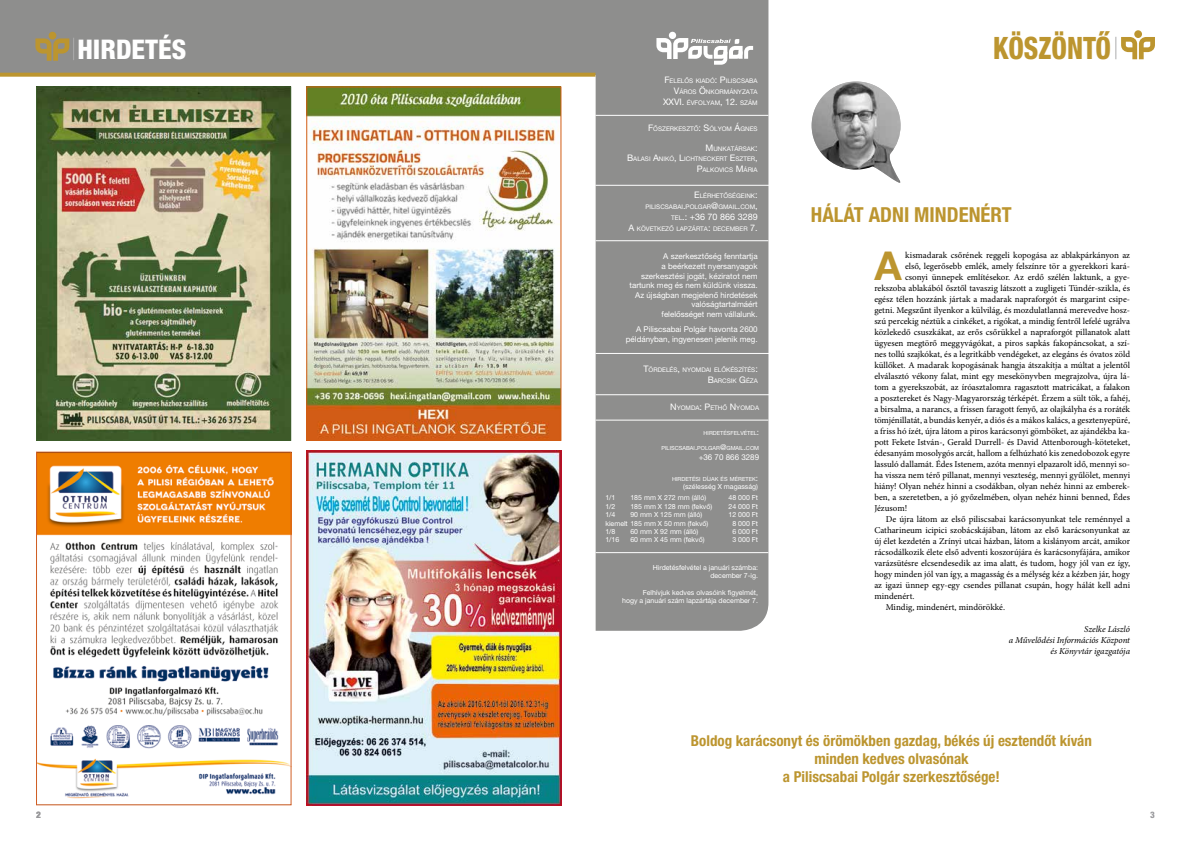
<style>
.page{position:relative;width:1191px;height:842px;background:#fff}
.page>*{position:absolute;margin:0;border:0;box-sizing:border-box;transform-origin:0 0}
.t1{font:700 39.8px "Helvetica Neue LT Pro";color:#bc952f}
.t2{font:800 condensed 30.9px "Helvetica Neue LT Pro";color:#bc952f;scale:.88 1}
.t3{font:800 condensed 27.1px "Helvetica Neue LT Pro";color:#fff}
.t4{font:700 condensed 20.7px "Helvetica Neue LT Pro";color:#bc952f}
.t5{font:700 condensed 15px/18px "Helvetica Neue LT Pro";color:#bc952f;text-align:center}
.t6{font:9px "Minion Pro";color:#000}
.t7{font:italic 9px/11px "Minion Pro";letter-spacing:-.005em;color:#000;text-align:right}
.t8{font:9px "Helvetica Neue LT Pro";color:#fff}
.t9{font:800 condensed 9px "Helvetica Neue LT Pro";color:#98989b}
.t10{font:8px/9.6px "Helvetica Neue LT Pro";color:#fff;text-align:right}
.t11{font:8px "Helvetica Neue LT Pro";color:#fff}
.t12{font:7px/8.4px "Helvetica Neue LT Pro";color:#fff;text-align:right}
.t13{font:6.3px/10.8px "Helvetica Neue LT Pro";color:#fff;text-align:right}
.t14{font:5.6px "Helvetica Neue LT Pro";color:#fff}
.s1{font-size:9px}
.s2{font-size:6.3px}
.s3{font-size:8px}
</style>
<div class="page">
<div style="left:0;top:0;width:595px;height:75px;background:#8e8e8d"></div>
<div style="left:595px;top:0;width:173px;height:631px;background:#8e8e8d"></div>
<div style="left:669px;top:32px;width:7px;height:7px;background:#fff;border-radius:50%"></div>
<svg style="left:656px;top:38px;width:97px;height:27px"></svg>
<hr style="left:595px;top:115px;width:173px;height:1px;background:#fff">
<hr style="left:595px;top:185px;width:174px;height:1px;background:#fff">
<hr style="left:595px;top:394px;width:179px;height:1px;background:#fff">
<hr style="left:595px;top:353px;width:174px;height:1px;background:#fff">
<hr style="left:595px;top:240px;width:173px;height:1px;background:#fff">
<hr style="left:595px;top:420px;width:173px;height:1px;background:#fff">
<hr style="left:595px;top:552px;width:173px;height:1px;background:#fff">
<img style="left:38px;top:454px;width:251px;height:345px">
<div style="left:36px;top:452px;width:255px;height:353px;border:1px solid #d15f25"></div>
<img style="left:306px;top:451px;width:255px;height:354px">
<img style="left:308px;top:88px;width:251px;height:351px">
<div style="left:306px;top:86px;width:255px;height:355px;border:1px solid #d25c14"></div>
<img style="left:38px;top:88px;width:251px;height:351px">
<div style="left:36px;top:86px;width:255px;height:355px;border:1px solid #3c5d2b"></div>
<svg style="left:811px;top:30px;width:344px;height:153px"></svg>
<svg style="left:0;top:73px;width:595px;height:4px;background:#c19d3f"></svg>
<div style="left:49px;top:32px;width:7px;height:7px;background:#bc952f;border-radius:50%"></div>
<svg style="left:35px;top:38px;width:39px;height:23px"></svg>
<p class="t9" style="left:36px;top:810px;width:6px">2</p>
<h3 class="t3" style="left:77px;top:33px;width:110px">HIRDETÉS</h3>
<h2 class="t2" style="left:993px;top:29px;width:135px">KÖSZÖNTŐ</h2>
<p class="t13" style="left:663px;top:75px;width:96px"><span class="s1">F</span>ELELŐS KIADÓ<span class="s1">: P</span>ILISCSABA<br><span class="s1">V</span>ÁROS <span class="s1">Ö</span>NKORMÁNYZATA<br><span class="s1">XXVI .</span> ÉVFOLYAM<span class="s1">, 12.</span> SZÁM</p>
<p class="t13" style="left:648px;top:123px;width:111px"><span class="s1">F</span>ŐSZERKESZTŐ<span class="s1">: S</span>ÓLYOM <span class="s1">Á</span>GNES</p>
<p class="t13" style="left:627px;top:143px;width:132px"><span class="s1">M</span> UNKATÁRSAK<span class="s1">:<br>B</span>ALASI <span class="s1">A</span>NIKÓ<span class="s1">, L</span>ICHTNECKERT <span class="s1">E</span>SZTER<span class="s1">,<br>P</span>ALKOVICS <span class="s1">M</span> ÁRIA</p>
<p class="t13" style="left:645px;top:191px;width:114px"><span class="s1">E</span>LÉRHETŐSÉGEINK<span class="s1">:<br></span>PILISCSABAI<span class="s1">.</span>POLGAR<span class="s1">@</span>GMAIL<span class="s1">.</span>COM<span class="s1">,</span></p>
<p class="t8" style="left:671px;top:211px;width:88px"><span class="s2">TEL</span>.: +36 70 866 3289</p>
<p class="t13" style="left:628px;top:223px;width:131px"><span class="s1">A</span> KÖVETKEZŐ LAPZÁRTA<span class="s1">:</span> DECEMBER <span class="s1">7.</span></p>
<p class="t10" style="left:629px;top:252px;width:130px">A szerkesztőség fenntartja<br>a beérkezett nyersanyagok szerkesztési jogát, kéziratot nem tartunk meg és nem küldünk vissza.<br>Az újságban megjelenő hirdetések valóságtartalmáért<br>felelősséget nem vállalunk.</p>
<p class="t10" style="left:626px;top:324px;width:133px">A Piliscsabai Polgár havonta 2600 példányban, ingyenesen jelenik meg.</p>
<p class="t13" style="left:643px;top:364px;width:116px"><span class="s1">T</span>ÖRDELÉS<span class="s1">,</span> NYOMDAI ELŐKÉSZÍTÉS<span class="s1">:<br>B</span>ARCSIK <span class="s1">G</span>ÉZA</p>
<p class="t13" style="left:670px;top:402px;width:90px"><span class="s1">N</span>YOMDA<span class="s1">: P</span>ETHŐ <span class="s1">N</span>YOMDA</p>
<p class="t14" style="left:703px;top:430px;width:57px">HIRDETÉSFELVÉTEL<span class="s3">:</span></p>
<p class="t14" style="left:661px;top:445px;width:99px">PILISCSABAI<span class="s3">.</span>POLGAR<span class="s3">@</span>GMAIL<span class="s3">.</span>COM</p>
<p class="t11" style="left:698px;top:452px;width:62px">+36 70 866 3289</p>
<p class="t14" style="left:672px;top:476px;width:87px">HIRDETÉSI DÍJAK ÉS MÉRETEK<span class="s3">:</span></p>
<p class="t12" style="left:683px;top:482px;width:76px">(szélesség X magasság)</p>
<p class="t12" style="left:605px;top:494px;width:12px">1/1</p>
<p class="t12" style="left:630px;top:494px;width:77px">185 mm X 272 mm (álló)</p>
<p class="t12" style="left:728px;top:494px;width:31px">48 000 Ft</p>
<p class="t12" style="left:605px;top:502px;width:12px">1/2</p>
<p class="t12" style="left:630px;top:502px;width:83px">185 mm X 128 mm (fekvő)</p>
<p class="t12" style="left:728px;top:502px;width:31px">24 000 Ft</p>
<p class="t12" style="left:605px;top:510px;width:12px">1/4</p>
<p class="t12" style="left:630px;top:510px;width:73px">90 mm X 125 mm (álló)</p>
<p class="t12" style="left:728px;top:510px;width:31px">12 000 Ft</p>
<p class="t12" style="left:605px;top:519px;width:104px">kiemelt 185 mm X 50 mm (fekvő)</p>
<p class="t12" style="left:732px;top:519px;width:27px">8 000 Ft</p>
<p class="t12" style="left:605px;top:527px;width:12px">1/8</p>
<p class="t12" style="left:630px;top:527px;width:69px">60 mm X 92 mm (álló)</p>
<p class="t12" style="left:732px;top:527px;width:27px">6 000 Ft</p>
<p class="t12" style="left:605px;top:536px;width:16px">1/16</p>
<p class="t12" style="left:630px;top:536px;width:76px">60 mm X 45 mm (fekvő)</p>
<p class="t12" style="left:732px;top:536px;width:27px">3 000 Ft</p>
<p class="t12" style="left:653px;top:563px;width:107px">Hirdetésfelvétel a januári számba: december 7-ig.</p>
<p class="t12" style="left:622px;top:588px;width:137px">Felhívjuk kedves olvasóink figyelmét,<br>hogy a januári szám lapzártája december 7.</p>
<h3 class="t4" style="left:811px;top:202px;width:202px">HÁLÁT ADNI MINDENÉRT</h3>
<h1 class="t1" style="left:874px;top:241px;width:29px">A</h1>
<p class="t6" style="left:905px;top:249px;width:226px">kismadarak csőrének reggeli kopogása az ablakpárkányon az</p>
<p class="t6" style="left:905px;top:260px;width:226px">első, legerősebb emlék, amely felszínre tör a gyerekkori kará-</p>
<p class="t6" style="left:905px;top:271px;width:226px">csonyi ünnepek említésekor. Az erdő szélén laktunk, a gye-</p>
<p class="t6" style="left:874px;top:282px;width:257px">rekszoba ablakából ősztől tavaszig látszott a zugligeti Tündér-szikla, és</p>
<p class="t6" style="left:874px;top:293px;width:257px">egész télen hozzánk jártak a madarak napraforgót és margarint csipe-</p>
<p class="t6" style="left:874px;top:304px;width:257px">getni. Megszűnt ilyenkor a külvilág, és mozdulatlanná merevedve hos -</p>
<p class="t6" style="left:874px;top:315px;width:257px">szú percekig néztük a cinkéket, a rigókat, a mindig fentről lefelé ugrálva</p>
<p class="t6" style="left:874px;top:326px;width:257px">közlekedő csuszkákat, az erős csőrükkel a napraforgót pillanatok alatt</p>
<p class="t6" style="left:874px;top:337px;width:257px">ügyesen megtörő meggyvágókat, a piros sapkás fakopáncsokat, a szí-</p>
<p class="t6" style="left:874px;top:348px;width:257px">nes tollú szajkókat, és a legritkább vendégeket, az elegáns és óvatos zöld</p>
<p class="t6" style="left:874px;top:359px;width:257px">küllőket. A madarak kopogásának hangja átszakítja a múltat a jelentől</p>
<p class="t6" style="left:874px;top:370px;width:257px">elválasztó vékony falat, mint egy mesekönyvben megrajzolva, újra lá-</p>
<p class="t6" style="left:874px;top:381px;width:257px">tom a gyerekszobát, az íróasztalomra ragasztott matricákat, a falakon</p>
<p class="t6" style="left:874px;top:392px;width:257px">a posztereket és Nagy-Magyarország térképét. Érzem a sült tök, a fahéj,</p>
<p class="t6" style="left:874px;top:403px;width:257px">a birsalma, a narancs, a frissen faragott fenyő, az olajkályha és a roráték</p>
<p class="t6" style="left:874px;top:414px;width:257px">tömjénillatát, a bundás kenyér, a diós és a mákos kalács, a gesztenyepüré,</p>
<p class="t6" style="left:874px;top:425px;width:257px">a friss hó ízét, újra látom a piros karácsonyi gömböket, az ajándékba ka-</p>
<p class="t6" style="left:874px;top:436px;width:257px">pott Fekete István-, Gerald Durrell- és David Attenborough-köteteket,</p>
<p class="t6" style="left:874px;top:447px;width:257px">édesanyám mosolygós arcát, hallom a felhúzható kis zenedobozok egyre</p>
<p class="t6" style="left:874px;top:458px;width:257px">lassuló dallamát. Édes Istenem, azóta mennyi elpazarolt idő, mennyi so-</p>
<p class="t6" style="left:874px;top:469px;width:257px">ha vissza nem térő pillanat, mennyi veszteség, mennyi gyűlölet, mennyi</p>
<p class="t6" style="left:874px;top:480px;width:257px">hiány! Olyan nehéz hinni a csodákban, olyan nehéz hinni az emberek-</p>
<p class="t6" style="left:874px;top:491px;width:257px">ben, a szeretetben, a jó győzelmében, olyan nehéz hinni benned, Édes</p>
<p class="t6" style="left:874px;top:502px;width:34px">Jézusom!</p>
<p class="t6" style="left:885px;top:513px;width:246px">De újra látom az első piliscsabai karácsonyunkat tele reménnyel a</p>
<p class="t6" style="left:874px;top:524px;width:257px">Catharineum icipici szobácskájában, látom az első karácsonyunkat az</p>
<p class="t6" style="left:874px;top:535px;width:257px">új élet kezdetén a Zrínyi utcai házban, látom a kislányom arcát, amikor</p>
<p class="t6" style="left:874px;top:546px;width:257px">rácsodálkozik élete első adventi koszorújára és karácsonyfájára, amikor</p>
<p class="t6" style="left:874px;top:557px;width:257px">varázsütésre elcsendesedik az ima alatt, és tudom, hogy jól van ez így,</p>
<p class="t6" style="left:874px;top:568px;width:257px">hogy minden jól van így, a magasság és a mélység kéz a kézben jár, hogy</p>
<p class="t6" style="left:874px;top:579px;width:257px">az igazi ünnep egy-egy csendes pillanat csupán, hogy hálát kell adni</p>
<p class="t6" style="left:874px;top:590px;width:42px">mindenért.</p>
<p class="t6" style="left:885px;top:601px;width:121px">Mindig, mindenért, mindörökké.</p>
<p class="t7" style="left:1008px;top:623px;width:123px">Szelke László<br>a Művelődési Információs Központ és Könyvtár igazgatója</p>
<h3 class="t5" style="left:691px;top:732px;width:402px">Boldog karácsonyt és örömökben gazdag, békés új esztendőt kíván minden kedves olvasónak<br>a Piliscsabai Polgár szerkesztősége!</h3>
<p class="t9" style="left:1150px;top:810px;width:6px">3</p>
</div>
